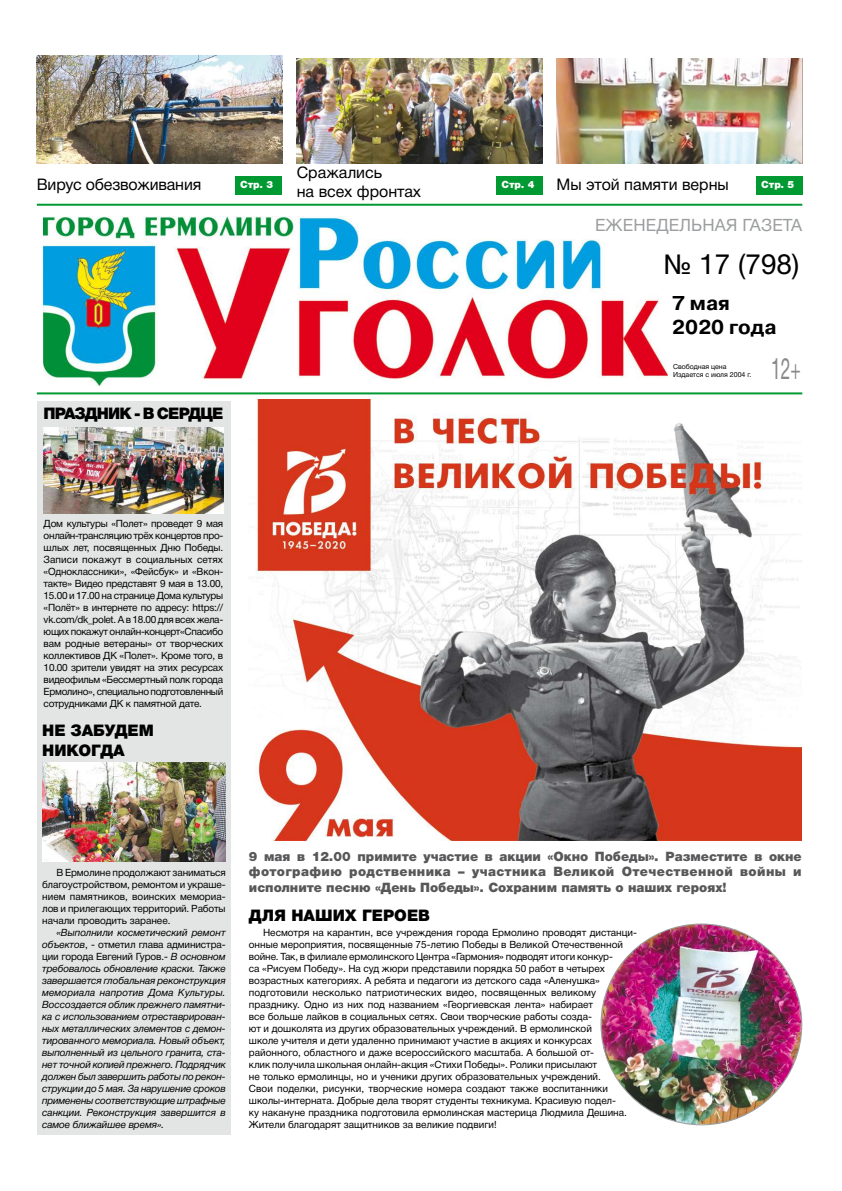
<style>
.page{position:relative;width:842px;height:1191px;background:#fff}
.page>*{position:absolute;margin:0;border:0;box-sizing:border-box;transform-origin:0 0}
.t1{font:29.4px "Helvetica Neue Cyr";color:#87888a;scale:.59 1}
.t2{font:28px "Helvetica Neue Cyr";color:#000}
.t3{font:700 20px/24px "Pragmatica C";color:#000}
.t4{font:17px "Helvetica Neue Cyr";letter-spacing:.01em;color:#9c9e9f}
.t5{font:16px/19.2px "Helvetica Neue Cyr";color:#000}
.t6{font:900 16px/19.2px "Helvetica Neue Cyr";color:#000}
.t7{font:900 16px "Helvetica Neue Cyr";letter-spacing:-.055em;color:#000}
.t8{font:900 13px/15.6px "Helvetica Neue Cyr";color:#58585a;text-align:justify}
.t9{font:10px/12px "Helvetica Neue Cyr";color:#000;text-align:justify}
.t10{font:italic 10px/12px "Helvetica Neue Cyr";letter-spacing:-.005em;color:#000;text-align:justify}
.t11{font:900 10px "Helvetica Neue Cyr";color:#fff}
.t12{font:7px/8.4px "Helvetica Neue Cyr";color:#000}
.s1{font-style:normal}
</style>
<div class="page">
<div style="left:235px;top:176px;width:46px;height:19px;background:#009932"></div>
<div style="left:756px;top:176px;width:46px;height:19px;background:#009932"></div>
<div style="left:496px;top:176px;width:46px;height:19px;background:#009932"></div>
<img style="left:44px;top:217px;width:623px;height:169px">
<div style="left:37px;top:401px;width:194px;height:733px;background:#e3e4e4"></div>
<hr style="left:37px;top:204px;width:765px;height:2px;background:#009932">
<hr style="left:37px;top:392px;width:765px;height:2px;background:#009932">
<img style="left:44px;top:427px;width:179px;height:86px">
<img style="left:43px;top:763px;width:183px;height:98px">
<img style="left:602px;top:925px;width:200px;height:199px">
<img style="left:37px;top:56px;width:246px;height:107px">
<img style="left:297px;top:58px;width:245px;height:105px">
<img style="left:557px;top:58px;width:245px;height:105px">
<img style="left:255px;top:399px;width:547px;height:441px">
<h3 class="t5" style="left:297px;top:163px;width:126px">Сражались<br>на всех фронтах</h3>
<h3 class="t5" style="left:37px;top:175px;width:166px">Вирус обезвоживания</h3>
<p class="t11" style="left:240px;top:179px;width:34px">Стр. 3</p>
<p class="t11" style="left:501px;top:179px;width:34px">Стр. 4</p>
<h3 class="t5" style="left:557px;top:175px;width:174px">Мы этой памяти верны</h3>
<p class="t11" style="left:761px;top:179px;width:34px">Стр. 5</p>
<h3 class="t4" style="left:595px;top:216px;width:209px">ЕЖЕНЕДЕЛЬНАЯ ГАЗЕТА</h3>
<h2 class="t2" style="left:663px;top:249px;width:137px">№ 17 (798)</h2>
<h3 class="t3" style="left:672px;top:292px;width:106px">7 мая<br>2020 года</h3>
<h3 class="t7" style="left:44px;top:404px;width:181px">ПРАЗДНИК - В СЕРДЦЕ</h3>
<p class="t12" style="left:673px;top:362px;width:80px">Свободная цена<br>Издается с июля 2004 г.</p>
<h1 class="t1" style="left:771px;top:352px;width:52px">12+</h1>
<p class="t9" style="left:44px;top:517px;width:181px">Дом культуры «Полет» проведет 9 мая онлайн-трансляцию трёх концертов про&shy;шлых лет, посвященных Дню Победы.<br>Записи покажут в социальных сетях «Одноклассники», «Фейсбук» и «Вкон&shy;такте» Видео представят 9 мая в 13.00, 15.00 и 17.00 на странице Дома культуры «Полёт» в интернете по адресу: https:// vk.com/dk_polet. А в 18.00 для всех жела&shy;ющих покажут онлайн-концерт«Спасибо вам родные ветераны» от творческих коллективов ДК «Полет». Кроме того, в 10.00 зрители увидят на этих ресурсах видеофильм «Бессмертный полк города Ермолино», специально подготовленный сотрудниками ДК к памятной дате.</p>
<h3 class="t6" style="left:42px;top:721px;width:113px">НЕ ЗАБУДЕМ<br>НИКОГДА</h3>
<p class="t9" style="left:42px;top:866px;width:185px;text-indent:14px">В Ермолине продолжают заниматься благоустройством, ремонтом и украше&shy;нием памятников, воинских мемориа&shy;лов и прилегающих территорий. Работы начали проводить заранее.</p>
<p class="t10" style="left:42px;top:926px;width:185px;text-indent:14px">«Выполнили косметический ремонт объектов<span class="s1">, - отметил глава администра&shy;ции города Евгений Гуров.-</span> В основном требовалось обновление краски. Также завершается глобальная реконструкция мемориала напротив Дома Культуры.<br>Воссоздается облик прежнего памятни&shy;ка с использованием отреставрирован&shy;ных металлических элементов с демон&shy;тированного мемориала. Новый объект, выполненный из цельного гранита, ста&shy;нет точной копией прежнего. Подрядчик должен был завершить работы по рекон&shy;струкции до 5 мая. За нарушение сроков применены соответствующие штрафные санкции. Реконструкция завершится в самое ближайшее время».</p>
<h3 class="t8" style="left:249px;top:848px;width:554px">9 мая в 12.00 примите участие в акции «Окно Победы». Разместите в окне фотографию родственника – участника Великой Отечественной войны и исполните песню «День Победы». Сохраним память о наших героях!</h3>
<h3 class="t6" style="left:249px;top:906px;width:183px">ДЛЯ НАШИХ ГЕРОЕВ</h3>
<p class="t9" style="left:249px;top:926px;width:389px;text-align:left;text-indent:14px">Несмотря на карантин, все учреждения города Ермолино проводят дистанци&shy;онные мероприятия, посвященные 75-летию Победы в Великой Отечественной войне. Так, в филиале ермолинского Центра «Гармония» подводят итоги конкур-<br>са «Рисуем Победу». На суд жюри представили порядка 50 работ в четырех возрастных категориях. А ребята и педагоги из детского сада «Аленушка» подготовили несколько патриотических видео, посвященных великому празднику. Одно из них под названием «Георгиевская лента» набирает<br>все больше лайков в социальных сетях. Свои творческие работы созда-<br>ют и дошколята из других образовательных учреждений. В ермолинской<br>школе учителя и дети удаленно принимают участие в акциях и конкурсах районного, областного и даже всероссийского масштаба. А большой от-<br>клик получила школьная онлайн-акция «Стихи Победы». Ролики присылают<br>не только ермолинцы, но и ученики других образовательных учреждений.<br>Свои поделки, рисунки, творческие номера создают также воспитанники школы-интерната. Добрые дела творят студенты техникума. Красивую подел-<br>ку накануне праздника подготовила ермолинская мастерица Людмила Дешина.<br>Жители благодарят защитников за великие подвиги!</p>
</div>
